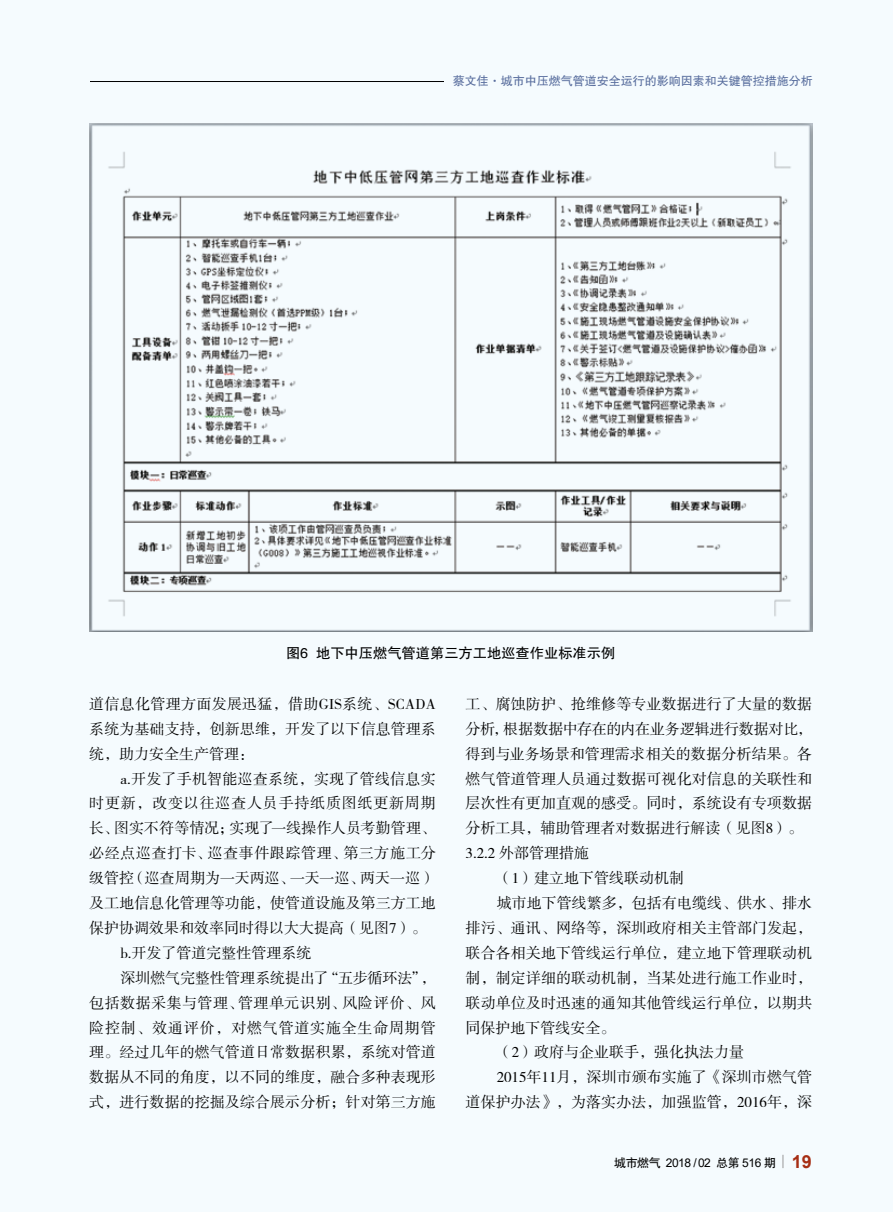
<style>
.page{position:relative;width:893px;height:1212px;background:#f5fbfe}
.page>*{position:absolute;margin:0;border:0;box-sizing:border-box;transform-origin:0 0}
.t1{font:15px/24.9px "FZSSJW GB1 0";letter-spacing:.005em;color:#000;text-align:justify}
.t2{font:15px "FZSSJW GB1 0";letter-spacing:.05em;color:#000}
.t3{font:15px "FZSSJW GB1 0";letter-spacing:-.015em;color:#000}
.t4{font:15px "FZSSJW GB1 0";letter-spacing:.035em;color:#000}
.t5{font:15px "FZSSJW GB1 0";letter-spacing:.04em;color:#000}
.t6{font:14.25px "FZHTJW GB1 0";color:#000}
.t7{font:12px "FZHTJW GB1 0";color:#596e9e}
.t8{font:12px "Arial";letter-spacing:-.04em;color:#000}
.s1{font-family:"FZHTJW GB1 0"}
.s2{font-weight:700;font-size:18px;color:#a62e14}
</style>
<div class="page">
<svg style="left:782px;top:1155px;width:1px;height:13px"></svg>
<hr style="left:0;top:81px;width:812px;height:1px;background:#000">
<div style="left:0;top:72px;width:89px;height:19px;background:#f5fbfe"></div>
<div style="left:445px;top:78px;width:391px;height:7px;background:#f5fbfe"></div>
<img style="left:89px;top:123px;width:723px;height:509px">
<p class="t7" style="left:453px;top:74px;width:361px">蔡文佳·城市中压燃气管道安全运行的影响因素和关键管控措施分析</p>
<p class="t6" style="left:286px;top:645px;width:331px">图6 地下中压燃气管道第三方工地巡查作业标准示例</p>
<p class="t1" style="left:89px;top:692px;width:348px">道信息化管理方面发展迅猛，借助GIS系统、SCADA系统为基础支持，创新思维，开发了以下信息管理系统，助力安全生产管理：</p>
<p class="t1" style="left:120px;top:767px;width:317px">a.开发了手机智能巡查系统，实现了管线信息实</p>
<p class="t2" style="left:89px;top:795px;width:348px">时更新，改变以往巡查人员手持纸质图纸更新周期</p>
<p class="t1" style="left:89px;top:816px;width:348px">长、图实不符等情况；实现了一线操作人员考勤管理、</p>
<p class="t4" style="left:89px;top:845px;width:348px">必经点巡查打卡、巡查事件跟踪管理、第三方施工分</p>
<p class="t1" style="left:89px;top:866px;width:348px">级管控（巡查周期为一天两巡、一天一巡、两天一巡）</p>
<p class="t1" style="left:89px;top:891px;width:348px">及工地信息化管理等功能，使管道设施及第三方工地</p>
<p class="t1" style="left:89px;top:916px;width:339px">保护协调效果和效率同时得以大大提高（见图7）。</p>
<p class="t1" style="left:120px;top:941px;width:193px">b.开发了管道完整性管理系统</p>
<p class="t1" style="left:120px;top:966px;width:317px">深圳燃气完整性管理系统提出了“五步循环法”，</p>
<p class="t5" style="left:89px;top:995px;width:348px">包括数据采集与管理、管理单元识别、风险评价、风</p>
<p class="t2" style="left:89px;top:1019px;width:348px">险控制、效通评价，对燃气管道实施全生命周期管</p>
<p class="t1" style="left:89px;top:1040px;width:348px">理。经过几年的燃气管道日常数据积累，系统对管道</p>
<p class="t1" style="left:89px;top:1065px;width:348px">数据从不同的角度，以不同的维度，融合多种表现形</p>
<p class="t1" style="left:89px;top:1090px;width:348px">式，进行数据的挖掘及综合展示分析；针对第三方施</p>
<p class="t1" style="left:466px;top:692px;width:348px">工、腐蚀防护、抢维修等专业数据进行了大量的数据</p>
<p class="t3" style="left:466px;top:721px;width:348px">分析，根据数据中存在的内在业务逻辑进行数据对比，</p>
<p class="t1" style="left:466px;top:742px;width:348px">得到与业务场景和管理需求相关的数据分析结果。各</p>
<p class="t1" style="left:466px;top:767px;width:348px">燃气管道管理人员通过数据可视化对信息的关联性和</p>
<p class="t1" style="left:466px;top:791px;width:348px">层次性有更加直观的感受。同时，系统设有专项数据</p>
<p class="t1" style="left:466px;top:816px;width:339px">分析工具，辅助管理者对数据进行解读（见图8）。</p>
<p class="t1" style="left:466px;top:841px;width:125px">3.2.2 外部管理措施</p>
<p class="t1" style="left:497px;top:866px;width:189px">（1）建立地下管线联动机制</p>
<p class="t1" style="left:497px;top:891px;width:317px">城市地下管线繁多，包括有电缆线、供水、排水</p>
<p class="t1" style="left:466px;top:916px;width:348px">排污、通讯、网络等，深圳政府相关主管部门发起，</p>
<p class="t1" style="left:466px;top:941px;width:348px">联合各相关地下管线运行单位，建立地下管理联动机</p>
<p class="t1" style="left:466px;top:966px;width:348px">制，制定详细的联动机制，当某处进行施工作业时，</p>
<p class="t1" style="left:466px;top:991px;width:348px">联动单位及时迅速的通知其他管线运行单位，以期共</p>
<p class="t1" style="left:466px;top:1016px;width:151px">同保护地下管线安全。</p>
<p class="t1" style="left:497px;top:1040px;width:249px">（2）政府与企业联手，强化执法力量</p>
<p class="t1" style="left:497px;top:1065px;width:317px">2015年11月，深圳市颁布实施了《深圳市燃气管</p>
<p class="t1" style="left:466px;top:1090px;width:348px">道保护办法》，为落实办法，加强监管，2016年，深</p>
<p class="t8" style="left:614px;top:1154px;width:199px"><span class="s1">城市燃气</span> 2018 / 02 <span class="s1">总第</span> 516 <span class="s1">期</span> <span class="s2">19</span></p>
</div>
